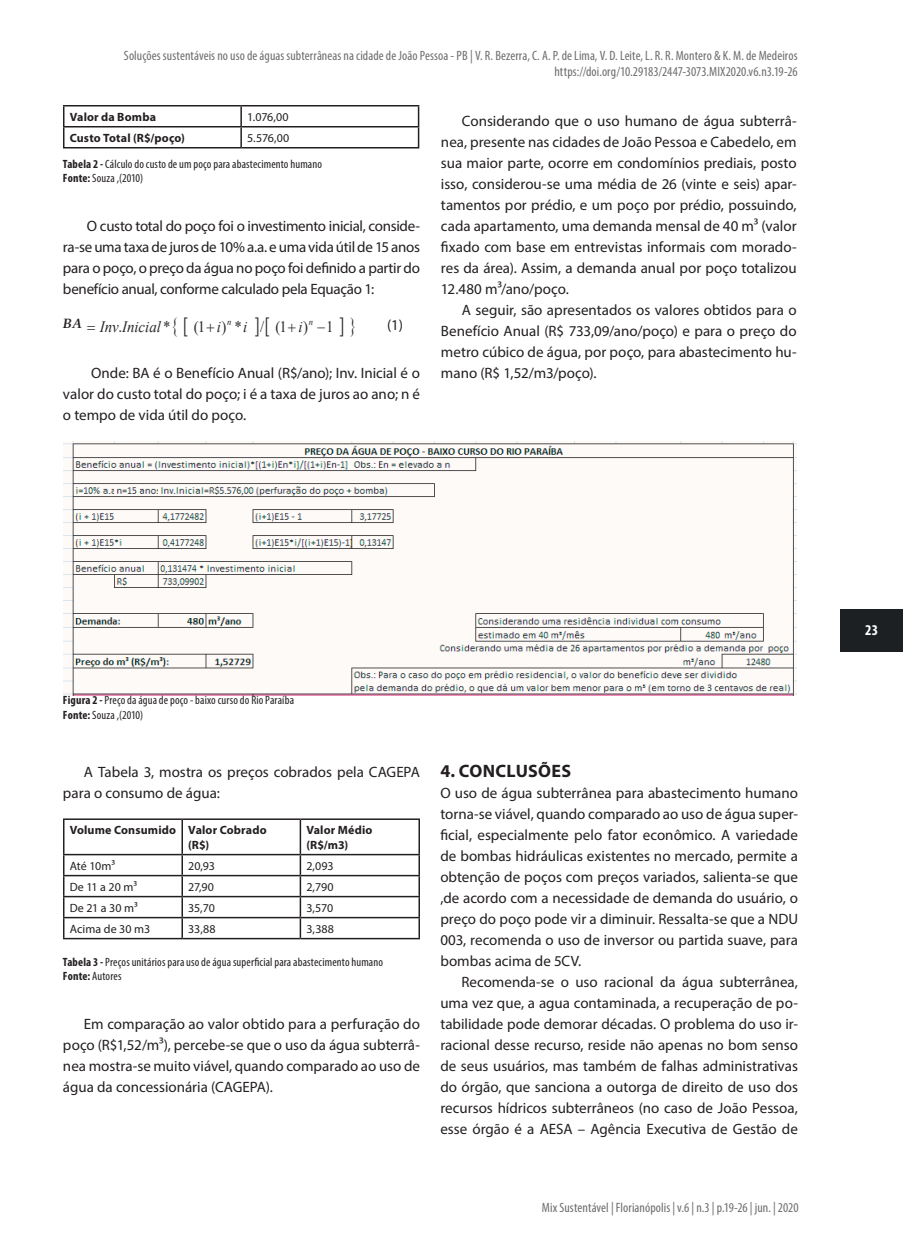
<style>
.page{position:relative;width:903px;height:1260px;background:#fff}
.page>*{position:absolute;margin:0;border:0;box-sizing:border-box;transform-origin:0 0}
.t1{font:700 18px "Myriad Pro";letter-spacing:.015em;color:#231f20}
.t2{font:italic 15.9px "Times New Roman";color:#2a2829;scale:.94 1}
.t3{font:15.9px "Times New Roman";color:#2a2829;scale:.94 1}
.t4{font:15px/21px "Myriad Pro";color:#231f20;text-align:justify}
.t5{font:700 condensed 15px "Myriad Pro";color:#fff}
.t6{font:condensed 13.5px/16.5px "Myriad Pro";letter-spacing:.005em;color:#6c6d70;text-align:right}
.t7{font:italic 700 13.5px "Book Antiqua";color:#231f20}
.t8{font:condensed 12px/14.4px "Myriad Pro";letter-spacing:.01em;color:#231f20}
.t9{font:12px "Myriad Pro";color:#231f20}
.t10{font:700 12px/14.4px "Myriad Pro";letter-spacing:.015em;color:#231f20}
.t11{font:italic 9.3px "Times New Roman";color:#2a2829;scale:.94 1}
.s1{font-stretch:normal}
.s2{font-weight:700}
.s3{font-style:normal}
</style>
<div class="page">
<div style="left:840px;top:609px;width:63px;height:43px;background:#1d2023"></div>
<hr style="left:63px;top:105px;width:178px;height:1px;background:#231f20">
<hr style="left:241px;top:105px;width:178px;height:1px;background:#231f20">
<hr style="left:240px;top:106px;width:2px;height:20px;background:#231f20">
<hr style="left:63px;top:126px;width:178px;height:1px;background:#231f20">
<svg style="left:63px;top:106px;width:1px;height:41px"></svg>
<hr style="left:241px;top:126px;width:178px;height:1px;background:#231f20">
<hr style="left:240px;top:127px;width:2px;height:20px;background:#231f20">
<svg style="left:418px;top:106px;width:1px;height:41px"></svg>
<hr style="left:63px;top:147px;width:178px;height:1px;background:#231f20">
<hr style="left:241px;top:147px;width:178px;height:1px;background:#231f20">
<img style="left:64px;top:441px;width:733px;height:254px">
<hr style="left:63px;top:818px;width:119px;height:2px;background:#231f20">
<hr style="left:63px;top:820px;width:1px;height:34px;background:#231f20">
<hr style="left:182px;top:818px;width:118px;height:2px;background:#231f20">
<hr style="left:181px;top:820px;width:2px;height:34px;background:#231f20">
<hr style="left:300px;top:818px;width:120px;height:2px;background:#231f20">
<hr style="left:300px;top:820px;width:1px;height:34px;background:#231f20">
<hr style="left:418px;top:820px;width:2px;height:34px;background:#231f20">
<hr style="left:63px;top:854px;width:119px;height:1px;background:#231f20">
<hr style="left:182px;top:854px;width:118px;height:1px;background:#231f20">
<hr style="left:181px;top:855px;width:2px;height:20px;background:#231f20">
<hr style="left:300px;top:854px;width:120px;height:1px;background:#231f20">
<hr style="left:418px;top:855px;width:2px;height:20px;background:#231f20">
<hr style="left:63px;top:875px;width:119px;height:1px;background:#231f20">
<hr style="left:182px;top:875px;width:118px;height:1px;background:#231f20">
<hr style="left:181px;top:876px;width:2px;height:20px;background:#231f20">
<hr style="left:300px;top:875px;width:120px;height:1px;background:#231f20">
<hr style="left:418px;top:876px;width:2px;height:20px;background:#231f20">
<hr style="left:63px;top:896px;width:119px;height:1px;background:#231f20">
<hr style="left:182px;top:896px;width:118px;height:1px;background:#231f20">
<hr style="left:181px;top:897px;width:2px;height:20px;background:#231f20">
<hr style="left:300px;top:896px;width:120px;height:1px;background:#231f20">
<hr style="left:418px;top:897px;width:2px;height:20px;background:#231f20">
<hr style="left:63px;top:917px;width:119px;height:1px;background:#231f20">
<svg style="left:63px;top:855px;width:1px;height:83px"></svg>
<hr style="left:182px;top:917px;width:118px;height:1px;background:#231f20">
<hr style="left:181px;top:918px;width:2px;height:20px;background:#231f20">
<hr style="left:300px;top:917px;width:120px;height:1px;background:#231f20">
<svg style="left:300px;top:855px;width:1px;height:83px"></svg>
<hr style="left:418px;top:918px;width:2px;height:20px;background:#231f20">
<hr style="left:63px;top:938px;width:119px;height:1px;background:#231f20">
<hr style="left:182px;top:938px;width:118px;height:1px;background:#231f20">
<hr style="left:300px;top:938px;width:120px;height:1px;background:#231f20">
<p class="t6" style="left:124px;top:47px;width:675px">Soluções sustentáveis no uso de águas subterrâneas na cidade de João Pessoa - PB | V. R. Bezerra, C. A. P. de Lima, V. D. Leite, L. R. R. Montero &amp; K. M. de Medeiros https://doi.org/10.29183/2447-3073.MIX2020.v6.n3.19-26</p>
<p class="t10" style="left:70px;top:109px;width:88px">Valor da Bomba</p>
<p class="t9" style="left:247px;top:109px;width:43px">1.076,00</p>
<p class="t10" style="left:70px;top:130px;width:117px">Custo Total (R$/poço)</p>
<p class="t8" style="left:63px;top:125px;width:260px;line-height:26.2px;text-indent:184px"><span class="s1">5.576,00<br></span><span class="s2">Tabela 2 -</span> Cálculo do custo de um poço para abastecimento humano</p>
<p class="t8" style="left:63px;top:171px;width:82px"><span class="s2">Fonte:</span> Souza ,(2010)</p>
<p class="t4" style="left:63px;top:215px;width:359px;text-indent:24px">O custo total do poço foi o investimento inicial, conside&shy;ra-se uma taxa de juros de 10% a.a. e uma vida útil de 15 anos para o poço, o preço da água no poço foi definido a partir do benefício anual, conforme calculado pela Equação 1:</p>
<p class="t4" style="left:387px;top:314px;width:18px">(1)</p>
<p class="t4" style="left:63px;top:362px;width:358px;text-indent:28px">Onde: BA é o Benefício Anual (R$/ano); Inv. Inicial é o valor do custo total do poço; i é a taxa de juros ao ano; n é o tempo de vida útil do poço.</p>
<p class="t7" style="left:63px;top:314px;width:21px">BA</p>
<p class="t11" style="left:227px;top:316px;width:6px">n</p>
<p class="t11" style="left:309px;top:316px;width:6px">n</p>
<p class="t2" style="left:100px;top:316px;width:250px">Inv Inicial <span class="s3">* (1 ) * / (1 )</span> −<span class="s3">1</span></p>
<p class="t2" style="left:66px;top:316px;width:12px">BA</p>
<p class="t2" style="left:217px;top:316px;width:6px">i</p>
<p class="t2" style="left:243px;top:316px;width:6px">i</p>
<p class="t2" style="left:298px;top:316px;width:6px">i</p>
<p class="t3" style="left:118px;top:316px;width:5px">.</p>
<p class="t4" style="left:441px;top:110px;width:357px;text-indent:21px">Considerando que o uso humano de água subterrâ&shy;nea, presente nas cidades de João Pessoa e Cabedelo, em sua maior parte, ocorre em condomínios prediais, posto isso, considerou-se uma média de 26 (vinte e seis) apar&shy;tamentos por prédio, e um poço por prédio, possuindo, cada apartamento, uma demanda mensal de 40 m³ (valor fixado com base em entrevistas informais com morado&shy;res da área). Assim, a demanda anual por poço totalizou 12.480 m³/ano/poço.</p>
<p class="t4" style="left:441px;top:299px;width:357px;text-indent:21px">A seguir, são apresentados os valores obtidos para o Benefício Anual (R$ 733,09/ano/poço) e para o preço do metro cúbico de água, por poço, para abastecimento hu&shy;mano (R$ 1,52/m3/poço).</p>
<p class="t8" style="left:63px;top:693px;width:233px"><span class="s2">Figura 2 -</span> Preço da água de poço - baixo curso do Rio Paraíba<br><span class="s2">Fonte:</span> Souza ,(2010)</p>
<p class="t4" style="left:63px;top:761px;width:358px;text-indent:21px">A Tabela 3, mostra os preços cobrados pela CAGEPA para o consumo de água:</p>
<p class="t10" style="left:188px;top:823px;width:80px;text-indent:-118px">Volume Consumido Valor Cobrado (R$)</p>
<p class="t10" style="left:306px;top:823px;width:68px">Valor Médio (R$/m3)</p>
<p class="t9" style="left:70px;top:858px;width:47px">Até 10m³</p>
<p class="t9" style="left:188px;top:858px;width:28px">20,93</p>
<p class="t9" style="left:306px;top:858px;width:29px">2,093</p>
<p class="t9" style="left:70px;top:879px;width:69px">De 11 a 20 m³</p>
<p class="t9" style="left:188px;top:879px;width:27px">27,90</p>
<p class="t9" style="left:306px;top:879px;width:29px">2,790</p>
<p class="t9" style="left:70px;top:900px;width:70px">De 21 a 30 m³</p>
<p class="t9" style="left:188px;top:900px;width:28px">35,70</p>
<p class="t9" style="left:306px;top:900px;width:29px">3,570</p>
<p class="t9" style="left:70px;top:921px;width:82px">Acima de 30 m3</p>
<p class="t9" style="left:188px;top:921px;width:29px">33,88</p>
<p class="t9" style="left:306px;top:921px;width:29px">3,388</p>
<p class="t8" style="left:63px;top:955px;width:321px"><span class="s2">Tabela 3 -</span> Preços unitários para uso de água superficial para abastecimento humano<br><span class="s2">Fonte:</span> Autores</p>
<p class="t4" style="left:63px;top:1013px;width:359px;text-indent:21px">Em comparação ao valor obtido para a perfuração do poço (R$1,52/m³), percebe-se que o uso da água subterrâ&shy;nea mostra-se muito viável, quando comparado ao uso de água da concessionária (CAGEPA).</p>
<p class="t1" style="left:440px;top:759px;width:132px">4. CONCLUSÕES</p>
<p class="t4" style="left:440px;top:782px;width:359px">O uso de água subterrânea para abastecimento humano torna-se viável, quando comparado ao uso de água super&shy;ficial, especialmente pelo fator econômico. A variedade de bombas hidráulicas existentes no mercado, permite a obtenção de poços com preços variados, salienta-se que ,de acordo com a necessidade de demanda do usuário, o preço do poço pode vir a diminuir. Ressalta-se que a NDU 003, recomenda o uso de inversor ou partida suave, para bombas acima de 5CV.</p>
<p class="t4" style="left:440px;top:971px;width:359px;text-indent:21px">Recomenda-se o uso racional da água subterrânea, uma vez que, a agua contaminada, a recuperação de po&shy;tabilidade pode demorar décadas. O problema do uso ir&shy;racional desse recurso, reside não apenas no bom senso de seus usuários, mas também de falhas administrativas do órgão, que sanciona a outorga de direito de uso dos recursos hídricos subterrâneos (no caso de João Pessoa, esse órgão é a AESA – Agência Executiva de Gestão de</p>
<p class="t6" style="left:542px;top:1199px;width:258px">Mix Sustentável | Florianópolis | v.6 | n.3 | p.19-26 | jun. | 2020</p>
<p class="t5" style="left:865px;top:620px;width:14px">23</p>
</div>
